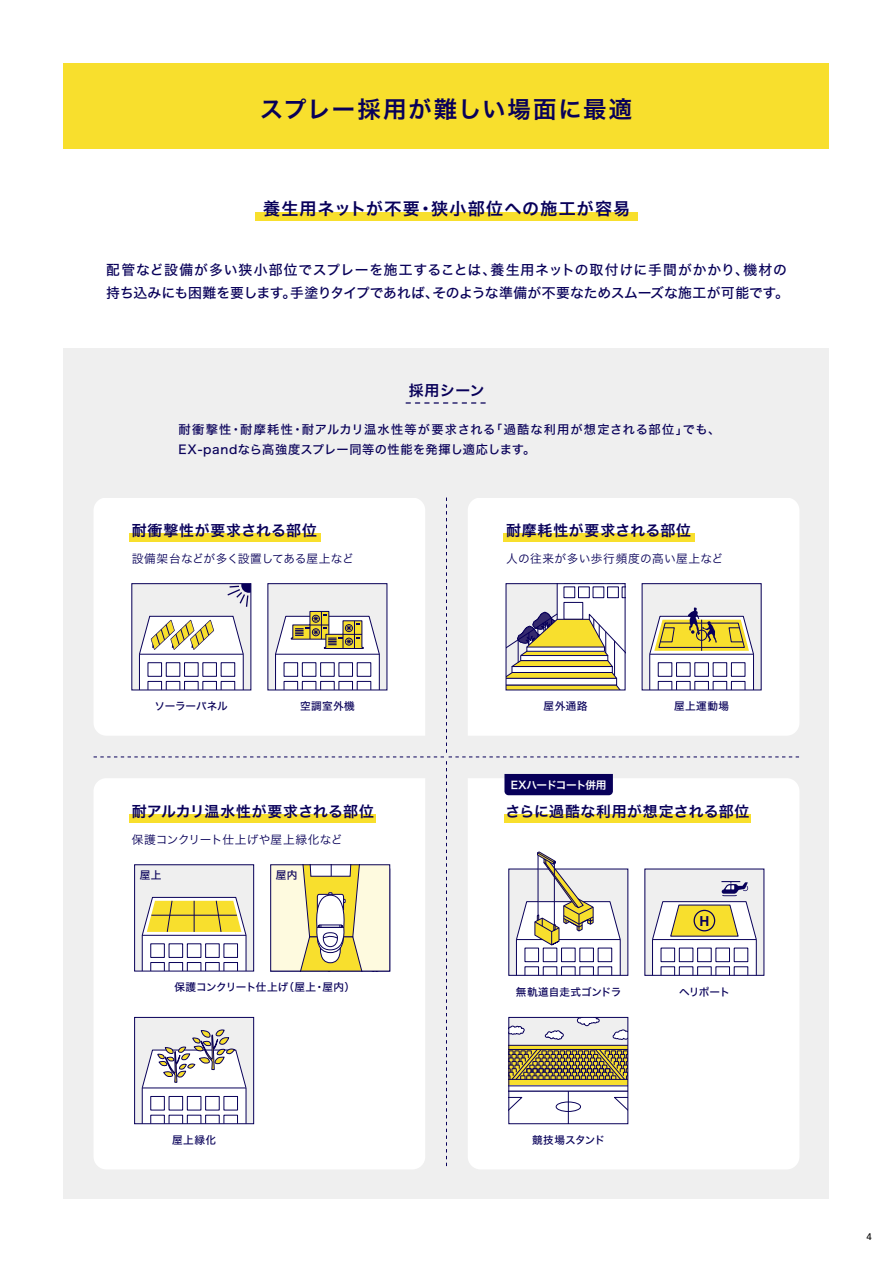
<style>
.page{position:relative;width:893px;height:1263px;background:#fff}
.page>*{position:absolute;margin:0;border:0;box-sizing:border-box;transform-origin:0 0}
.t1{font:23.4px "Hira Kaku Std W6";letter-spacing:.08em;color:#080059}
.t2{font:16.95px "Hira Kaku Std W6";letter-spacing:.07em;color:#080059}
.t3{font:14.85px "Hira Kaku Std W6";letter-spacing:.045em;color:#080059}
.t4{font:14.85px "Hira Kaku Std W6";letter-spacing:.015em;color:#080059}
.t5{font:13.8px/23.4px "Hira Kaku Std W5";letter-spacing:.02em;color:#080059}
.t6{font:700 13.8px "Arial";color:#080059}
.t7{font:12.15px/19.6px "Hira Kaku Std W5";letter-spacing:.06em;color:#080059}
.t8{font:11.7px "Hira Kaku Std W3";letter-spacing:.03em;color:#080059}
.t9{font:11.7px "Hira Kaku Std W3";letter-spacing:-.005em;color:#080059}
.t10{font:10.65px "Hira Kaku Std W5";letter-spacing:.02em;color:#080059}
.t11{font:10.65px "Hira Kaku Std W5";letter-spacing:-.03em;color:#080059}
.t12{font:10.65px "Hira Kaku Std W5";color:#080059}
.t13{font:10.65px "Hira Kaku Std W6";letter-spacing:-.045em;color:#fff}
.t14{font:10.65px "Hira Kaku Std W5";letter-spacing:-.015em;color:#080059}
.t15{font:10.65px "Hira Kaku Std W5";letter-spacing:-.02em;color:#080059}
.t16{font:500 9.6px "Avenir";color:#000}
</style>
<div class="page">
<div style="left:64px;top:349px;width:765px;height:850px;background:#efefef"></div>
<div style="left:64px;top:64px;width:765px;height:85px;background:#f8df2d"></div>
<div style="left:256px;top:212px;width:382px;height:8px;background:#f8df2d"></div>
<svg style="left:406px;top:402px;width:80px;height:2px"></svg>
<svg style="left:94px;top:497px;width:705px;height:672px"></svg>
<div style="left:508px;top:1017px;width:120px;height:107px;border:1px solid #080059"></div>
<h1 class="t1" style="left:260px;top:91px;width:374px">スプレー採用が難しい場面に最適</h1>
<p class="t2" style="left:263px;top:195px;width:369px">養生用ネットが不要・狭小部位への施工が容易</p>
<p class="t5" style="left:106px;top:258px;width:684px">配管など設備が多い狭小部位でスプレーを施工することは、養生用ネットの取付けに手間がかかり、機材の持ち込みにも困難を要します。手塗りタイプであれば、そのような準備が不要なためスムーズな施工が可能です。</p>
<p class="t3" style="left:409px;top:379px;width:78px">採用シーン</p>
<p class="t7" style="left:179px;top:420px;width:543px">耐衝撃性・耐摩耗性・耐アルカリ温水性等が要求される「過酷な利用が想定される部位」でも、<br>EX-pandなら高強度スプレー同等の性能を発揮し適応します。</p>
<p class="t3" style="left:132px;top:519px;width:187px">耐衝撃性が要求される部位</p>
<p class="t9" style="left:132px;top:550px;width:223px">設備架台などが多く設置してある屋上など</p>
<p class="t3" style="left:506px;top:519px;width:187px">耐摩耗性が要求される部位</p>
<p class="t8" style="left:506px;top:550px;width:219px">人の往来が多い歩行頻度の高い屋上など</p>
<p class="t14" style="left:154px;top:698px;width:75px">ソーラーパネル</p>
<p class="t10" style="left:300px;top:698px;width:56px">空調室外機</p>
<p class="t10" style="left:544px;top:698px;width:45px">屋外通路</p>
<p class="t10" style="left:674px;top:698px;width:56px">屋上運動場</p>
<p class="t13" style="left:511px;top:777px;width:97px">EXハードコート併用</p>
<p class="t4" style="left:132px;top:800px;width:244px">耐アルカリ温水性が要求される部位</p>
<p class="t8" style="left:132px;top:831px;width:212px">保護コンクリート仕上げや屋上緑化など</p>
<p class="t3" style="left:505px;top:800px;width:246px">さらに過酷な利用が想定される部位</p>
<p class="t10" style="left:140px;top:867px;width:23px">屋上</p>
<p class="t10" style="left:276px;top:867px;width:23px">屋内</p>
<p class="t6" style="left:699px;top:912px;width:11px">H</p>
<p class="t11" style="left:175px;top:979px;width:182px">保護コンクリート仕上げ（屋上・屋内）</p>
<p class="t12" style="left:516px;top:983px;width:107px">無軌道自走式ゴンドラ</p>
<p class="t10" style="left:679px;top:983px;width:52px">ヘリポート</p>
<p class="t10" style="left:172px;top:1132px;width:45px">屋上緑化</p>
<p class="t15" style="left:532px;top:1132px;width:74px">競技場スタンド</p>
<p class="t16" style="left:866px;top:1229px;width:7px">4</p>
</div>
